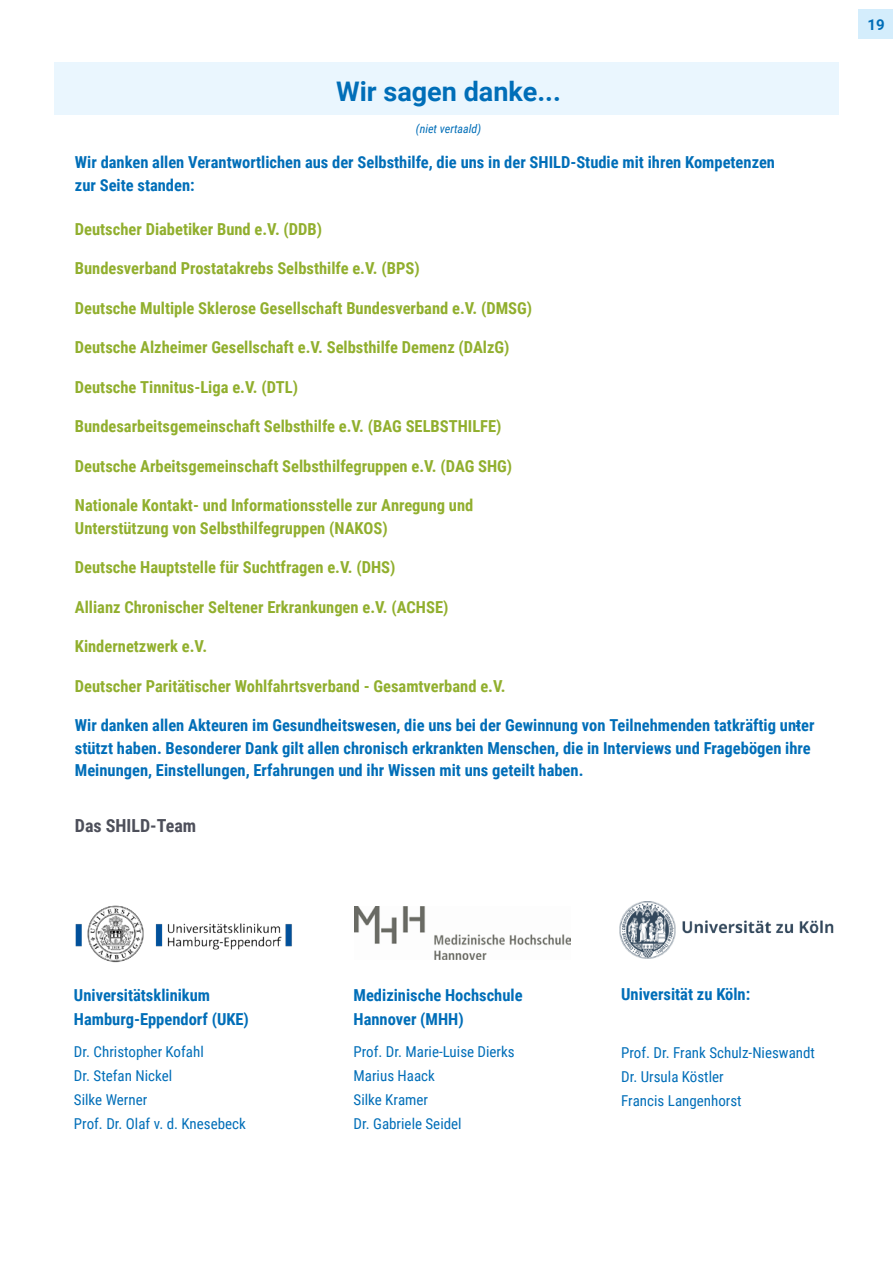
<style>
.page{position:relative;width:893px;height:1263px;background:#fff}
.page>*{position:absolute;margin:0;border:0;box-sizing:border-box;transform-origin:0 0}
.t1{font:700 27px "Roboto";color:#006eb8}
.t2{font:700 18px "Roboto Condensed";color:#4d4f5a}
.t3{font:700 16.5px/22.5px "Roboto Condensed";color:#91af2e}
.t4{font:700 16.5px/22.5px "Roboto Condensed";color:#006eb8}
.t5{font:15px/24px "Roboto Condensed";color:#006eb8}
.t6{font:700 15px "Roboto";color:#006eb8}
.t7{font:italic 12px "Roboto Condensed";color:#006eb8}
</style>
<div class="page">
<div style="left:858px;top:10px;width:35px;height:29px;background:#d4edfc"></div>
<div style="left:54px;top:62px;width:785px;height:52px;background:#eaf6fe"></div>
<img style="left:354px;top:907px;width:217px;height:52px">
<img style="left:619px;top:901px;width:215px;height:58px">
<img style="left:75px;top:905px;width:217px;height:58px">
<h1 class="t1" style="left:336px;top:73px;width:226px">Wir sagen danke...</h1>
<p class="t7" style="left:416px;top:121px;width:67px">(niet vertaald)</p>
<p class="t4" style="left:75px;top:151px;width:702px">Wir danken allen Verantwortlichen aus der Selbsthilfe, die uns in der SHILD-Studie mit ihren Kompetenzen</p>
<p class="t4" style="left:75px;top:173px;width:121px">zur Seite standen:</p>
<p class="t3" style="left:75px;top:217px;width:249px">Deutscher Diabetiker Bund e.V. (DDB)</p>
<p class="t3" style="left:75px;top:256px;width:346px">Bundesverband Prostatakrebs Selbsthilfe e.V. (BPS)</p>
<p class="t3" style="left:75px;top:296px;width:459px">Deutsche Multiple Sklerose Gesellschaft Bundesverband e.V. (DMSG)</p>
<p class="t3" style="left:75px;top:335px;width:436px">Deutsche Alzheimer Gesellschaft e.V. Selbsthilfe Demenz (DAlzG)</p>
<p class="t3" style="left:75px;top:375px;width:225px">Deutsche Tinnitus-Liga e.V. (DTL)</p>
<p class="t3" style="left:75px;top:414px;width:428px">Bundesarbeitsgemeinschaft Selbsthilfe e.V. (BAG SELBSTHILFE)</p>
<p class="t3" style="left:75px;top:454px;width:439px">Deutsche Arbeitsgemeinschaft Selbsthilfegruppen e.V. (DAG SHG)</p>
<p class="t3" style="left:75px;top:493px;width:400px">Nationale Kontakt- und Informationsstelle zur Anregung und<br>Unterstützung von Selbsthilfegruppen (NAKOS)</p>
<p class="t3" style="left:75px;top:555px;width:322px">Deutsche Hauptstelle für Suchtfragen e.V. (DHS)</p>
<p class="t3" style="left:75px;top:595px;width:375px">Allianz Chronischer Seltener Erkrankungen e.V. (ACHSE)</p>
<p class="t3" style="left:75px;top:634px;width:134px">Kindernetzwerk e.V.</p>
<p class="t3" style="left:75px;top:674px;width:432px">Deutscher Paritätischer Wohlfahrtsverband - Gesamtverband e.V.</p>
<p class="t4" style="left:75px;top:713px;width:741px">Wir danken allen Akteuren im Gesundheitswesen, die uns bei der Gewinnung von Teilnehmenden tatkräftig unter</p>
<p class="t4" style="left:75px;top:713px;width:737px;text-indent:720px">- stützt haben. Besonderer Dank gilt allen chronisch erkrankten Menschen, die in Interviews und Fragebögen ihre<br>Meinungen, Einstellungen, Erfahrungen und ihr Wissen mit uns geteilt haben.</p>
<p class="t2" style="left:75px;top:813px;width:123px">Das SHILD-Team</p>
<p class="t6" style="left:867px;top:14px;width:19px">19</p>
<p class="t4" style="left:74px;top:982px;width:176px;line-height:24px">Universitätsklinikum<br>Hamburg-Eppendorf (UKE)</p>
<p class="t5" style="left:74px;top:1039px;width:173px">Dr. Christopher Kofahl<br>Dr. Stefan Nickel<br>Silke Werner<br>Prof. Dr. Olaf v. d. Knesebeck</p>
<p class="t4" style="left:354px;top:982px;width:170px;line-height:24px">Medizinische Hochschule<br>Hannover (MHH)</p>
<p class="t5" style="left:354px;top:1039px;width:163px">Prof. Dr. Marie-Luise Dierks<br>Marius Haack<br>Silke Kramer<br>Dr. Gabriele Seidel</p>
<p class="t4" style="left:621px;top:982px;width:131px">Universität zu Köln:</p>
<p class="t5" style="left:621px;top:1040px;width:195px">Prof. Dr. Frank Schulz-Nieswandt<br>Dr. Ursula Köstler<br>Francis Langenhorst</p>
</div>
